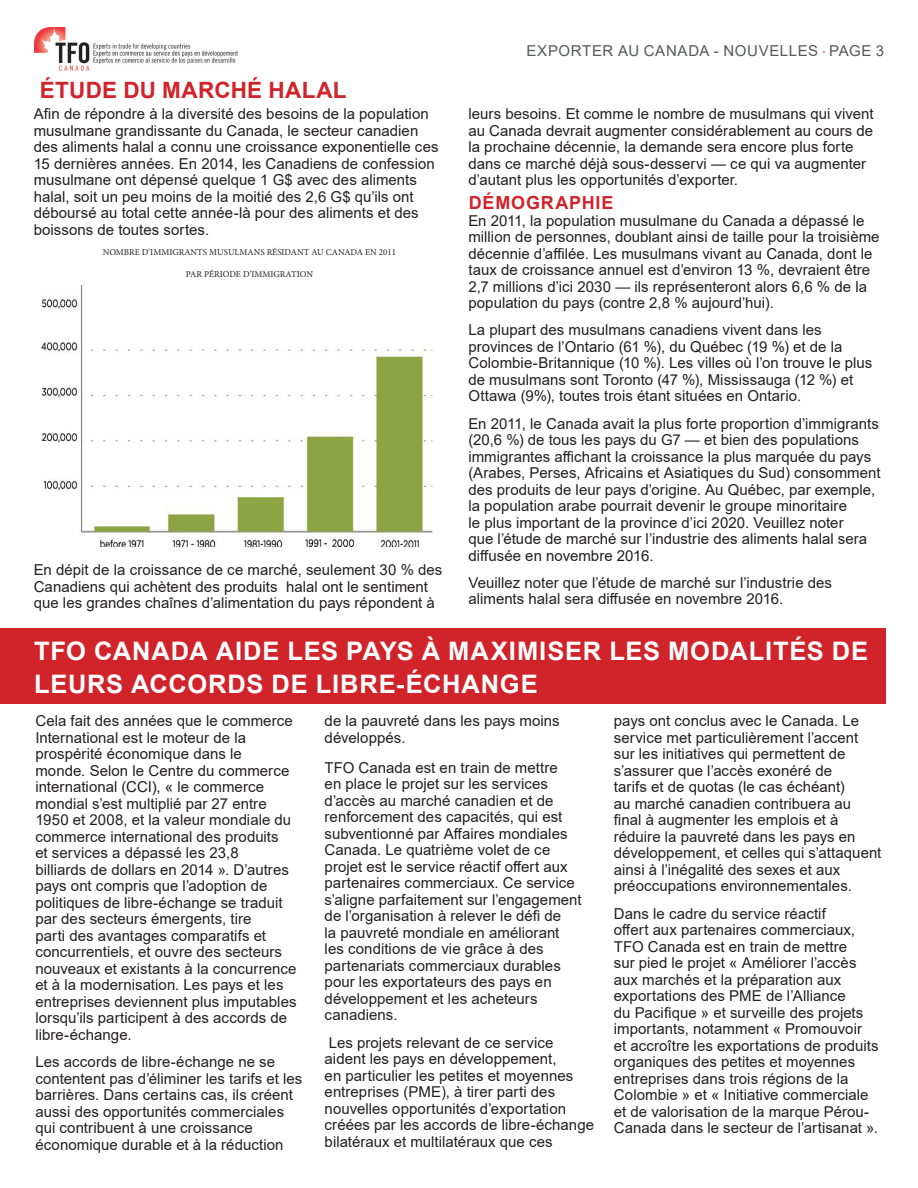
<style>
.page{position:relative;width:918px;height:1188px;background:#fff}
.page>*{position:absolute;margin:0;border:0;box-sizing:border-box;transform-origin:0 0}
.Tttle_White{font:700 25.5px/33px "Arial";letter-spacing:.03em;color:#fff}
.TITTLE{font:700 22.5px "Arial";letter-spacing:.015em;color:#d1232a}
.Body_Text{font:700 18px "Arial";letter-spacing:.045em;color:#d1232a}
.Body_Text-2{font:15px/16.5px "Arial";color:#231f20}
.Top_page_number{font:15px "Arial";letter-spacing:.04em;color:#57585a}
.t1{font:9px "Minion Pro";color:#231f20}
.s1{font-family:"Myriad Pro";color:#d95842}
</style>
<div class="page">
<img style="left:34px;top:27px;width:204px;height:44px">
<div style="left:0;top:628px;width:885px;height:76px;background:#d1232a"></div>
<img style="left:41px;top:285px;width:392px;height:261px">
<p class="TITTLE" style="left:40px;top:74px;width:308px">ÉTUDE DU MARCHÉ HALAL</p>
<p class="Body_Text-2" style="left:34px;top:105px;width:406px">Afin de répondre à la diversité des besoins de la population musulmane grandissante du Canada, le secteur canadien des aliments halal a connu une croissance exponentielle ces 15 dernières années. En 2014, les Canadiens de confession musulmane ont dépensé quelque 1 G$ avec des aliments halal, soit un peu moins de la moitié des 2,6 G$ qu’ils ont déboursé au total cette année-là pour des aliments et des boissons de toutes sortes.</p>
<p class="t1" style="left:103px;top:246px;width:295px">NOMBRE D’IMMIGRANTS MUSULMANS RÉSIDANT AU CANADA EN 2011</p>
<p class="t1" style="left:186px;top:268px;width:129px">PAR PÉRIODE D’IMMIGRATION</p>
<p class="Body_Text-2" style="left:34px;top:562px;width:410px">En dépit de la croissance de ce marché, seulement 30 % des<br>Canadiens qui achètent des produits halal ont le sentiment que les grandes chaînes d’alimentation du pays répondent à</p>
<p class="Top_page_number" style="left:526px;top:41px;width:359px">EXPORTER AU CANADA - NOUVELLES <span class="s1">∙</span> PAGE 3</p>
<p class="Body_Text-2" style="left:468px;top:105px;width:407px">leurs besoins. Et comme le nombre de musulmans qui vivent au Canada devrait augmenter considérablement au cours de la prochaine décennie, la demande sera encore plus forte dans ce marché déjà sous-desservi — ce qui va augmenter d’autant plus les opportunités d’exporter.</p>
<p class="Body_Text" style="left:469px;top:190px;width:146px">DÉMOGRAPHIE</p>
<p class="Body_Text-2" style="left:468px;top:212px;width:413px">En 2011, la population musulmane du Canada a dépassé le million de personnes, doublant ainsi de taille pour la troisième décennie d’affilée. Les musulmans vivant au Canada, dont le taux de croissance annuel est d’environ 13 %, devraient être 2,7 millions d’ici 2030 — ils représenteront alors 6,6 % de la population du pays (contre 2,8 % aujourd’hui).</p>
<p class="Body_Text-2" style="left:468px;top:322px;width:406px">La plupart des musulmans canadiens vivent dans les provinces de l’Ontario (61 %), du Québec (19 %) et de la Colombie-Britannique (10 %). Les villes où l’on trouve le plus de musulmans sont Toronto (47 %), Mississauga (12 %) et Ottawa (9%), toutes trois étant situées en Ontario.</p>
<p class="Body_Text-2" style="left:468px;top:415px;width:414px">En 2011, le Canada avait la plus forte proportion d’immigrants (20,6 %) de tous les pays du G7 — et bien des populations immigrantes affichant la croissance la plus marquée du pays (Arabes, Perses, Africains et Asiatiques du Sud) consomment des produits de leur pays d’origine. Au Québec, par exemple, la population arabe pourrait devenir le groupe minoritaire<br>le plus important de la province d’ici 2020. Veuillez noter<br>que l’étude de marché sur l’industrie des aliments halal sera diffusée en novembre 2016.</p>
<p class="Body_Text-2" style="left:468px;top:574px;width:365px">Veuillez noter que l’étude de marché sur l’industrie des aliments halal sera diffusée en novembre 2016.</p>
<p class="Tttle_White" style="left:34px;top:635px;width:835px">TFO CANADA AIDE LES PAYS À MAXIMISER LES MODALITÉS DE<br>LEURS ACCORDS DE LIBRE-ÉCHANGE</p>
<p class="Body_Text-2" style="left:35px;top:713px;width:263px">Cela fait des années que le commerce International est le moteur de la prospérité économique dans le<br>monde. Selon le Centre du commerce international (CCI), « le commerce mondial s’est multiplié par 27 entre 1950 et 2008, et la valeur mondiale du commerce international des produits<br>et services a dépassé les 23,8<br>billiards de dollars en 2014 ». D’autres pays ont compris que l’adoption de politiques de libre-échange se traduit par des secteurs émergents, tire<br>parti des avantages comparatifs et concurrentiels, et ouvre des secteurs nouveaux et existants à la concurrence et à la modernisation. Les pays et les entreprises deviennent plus imputables lorsqu’ils participent à des accords de libre-échange.</p>
<p class="Body_Text-2" style="left:35px;top:1054px;width:269px">Les accords de libre-échange ne se contentent pas d’éliminer les tarifs et les barrières. Dans certains cas, ils créent aussi des opportunités commerciales qui contribuent à une croissance économique durable et à la réduction</p>
<p class="Body_Text-2" style="left:614px;top:713px;width:269px">pays ont conclus avec le Canada. Le service met particulièrement l’accent sur les initiatives qui permettent de s’assurer que l’accès exonéré de<br>tarifs et de quotas (le cas échéant)<br>au marché canadien contribuera au final à augmenter les emplois et à réduire la pauvreté dans les pays en développement, et celles qui s’attaquent ainsi à l’inégalité des sexes et aux préoccupations environnementales.</p>
<p class="Body_Text-2" style="left:614px;top:905px;width:266px">Dans le cadre du service réactif<br>offert aux partenaires commerciaux, TFO Canada est en train de mettre<br>sur pied le projet « Améliorer l’accès aux marchés et la préparation aux exportations des PME de l’Alliance<br>du Pacifique » et surveille des projets importants, notamment « Promouvoir<br>et accroître les exportations de produits organiques des petites et moyennes entreprises dans trois régions de la Colombie » et « Initiative commerciale et de valorisation de la marque Pérou-Canada dans le secteur de l’artisanat ».</p>
<p class="Body_Text-2" style="left:325px;top:713px;width:237px">de la pauvreté dans les pays moins développés.</p>
<p class="Body_Text-2" style="left:325px;top:759px;width:259px">TFO Canada est en train de mettre<br>en place le projet sur les services d’accès au marché canadien et de renforcement des capacités, qui est subventionné par Affaires mondiales Canada. Le quatrième volet de ce projet est le service réactif offert aux partenaires commerciaux. Ce service s’aligne parfaitement sur l’engagement de l’organisation à relever le défi de<br>la pauvreté mondiale en améliorant les conditions de vie grâce à des partenariats commerciaux durables pour les exportateurs des pays en développement et les acheteurs canadiens.</p>
<p class="Body_Text-2" style="left:325px;top:1034px;width:271px">Les projets relevant de ce service<br>aident les pays en développement,<br>en particulier les petites et moyennes entreprises (PME), à tirer parti des nouvelles opportunités d’exportation créées par les accords de libre-échange bilatéraux et multilatéraux que ces</p>
</div>
